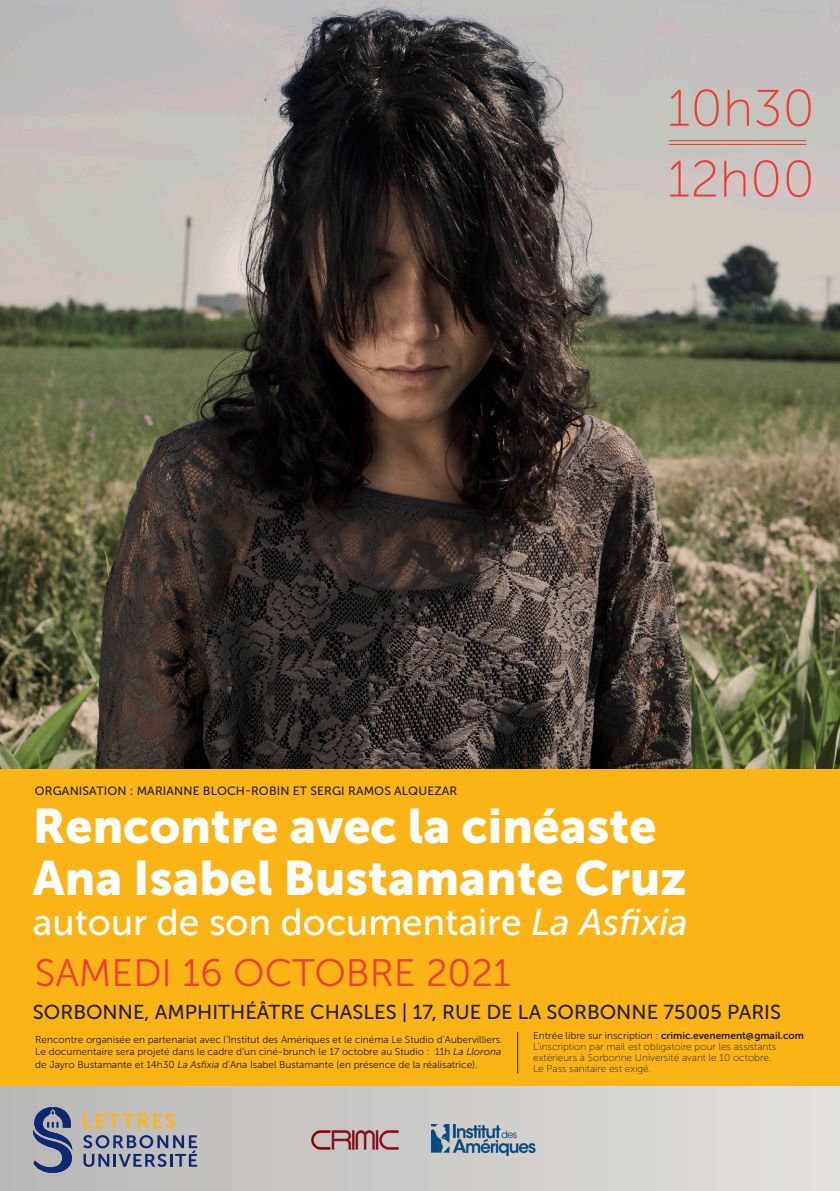
<style>
.page{position:relative;width:840px;height:1191px;background:#fff}
.page>*{position:absolute;margin:0;border:0;box-sizing:border-box;transform-origin:0 0}
.t1{font:51.2px/70.8px "Museo Sans 100";letter-spacing:.01em;color:#ee3e35}
.t2{font:48.2px/51.2px "Museo Sans 900";color:#fff}
.t3{font:38.2px "Museo Sans 300";color:#ee3e35}
.t4{font:37.2px "Museo Sans 500";color:#fff}
.t5{font:20px "Museo Sans 500";color:#231f20}
.t6{font:12px "Museo Sans 500";letter-spacing:.01em;color:#231f20}
.t7{font:10px/12px "Museo Sans 300";color:#231f20}
.t8{font:10px/11px "Museo Sans 100";color:#231f20}
.s1{font-style:italic}
.s2{font-family:"Museo Sans 300"}
.s3{font-family:"Museo Sans 700"}
</style>
<div class="page">
<img style="left:0;top:0;width:839px;height:769px">
<div style="left:0;top:1085px;width:839px;height:106px;background:linear-gradient(to right,#b8b7b5,#e2e0dc)"></div>
<svg style="left:84px;top:1113px;width:91px;height:15px"></svg>
<svg style="left:33px;top:1107px;width:40px;height:65px;background:#697596"></svg>
<svg style="left:83px;top:1135px;width:114px;height:32px;background:#838ca2"></svg>
<div style="left:0;top:769px;width:839px;height:316px;background:#fbb416"></div>
<img style="left:304px;top:1124px;width:103px;height:32px">
<img style="left:432px;top:1124px;width:103px;height:31px">
<hr style="left:668px;top:140px;width:137px;height:1px;background:#ee3e35">
<hr style="left:668px;top:144px;width:137px;height:1px;background:#ee3e35">
<hr style="left:517px;top:1031px;width:1px;height:42px;background:#231f20">
<p class="t1" style="left:667px;top:73px;width:149px">10h30<br>12h00</p>
<p class="t6" style="left:35px;top:784px;width:424px">ORGANISATION : MARIANNE BLOCH-ROBIN ET SERGI RAMOS ALQUEZAR</p>
<p class="t2" style="left:33px;top:800px;width:654px">Rencontre avec la cinéaste<br>Ana Isabel Bustamante Cruz</p>
<p class="t4" style="left:33px;top:901px;width:656px">autour de son documentaire <span class="s1">La Asfixia</span></p>
<p class="t3" style="left:35px;top:952px;width:477px">SAMEDI 16 OCTOBRE 2021</p>
<p class="t5" style="left:33px;top:1000px;width:749px">SORBONNE, AMPHITHÉÂTRE CHASLES | 17, RUE DE LA SORBONNE 75005 PARIS</p>
<p class="t7" style="left:35px;top:1034px;width:468px">Rencontre organisée en partenariat avec l’Institut des Amériques et le cinéma Le Studio d’Aubervilliers.<br>Le documentaire sera projeté dans le cadre d’un ciné-brunch le 17 octobre au Studio : 11h <span class="s1">La Llorona </span>de Jayro Bustamante et 14h30 <span class="s1">La Asfixia</span> d’Ana Isabel Bustamante (en présence de la réalisatrice).</p>
<p class="t8" style="left:533px;top:1030px;width:272px"><span class="s2">Entrée libre sur inscription :</span> <span class="s3">crimic.evenement@gmail.com </span>L’inscription par mail est obligatoire pour les assistants extérieurs à Sorbonne Université avant le 10 octobre.<br>Le Pass sanitaire est exigé.</p>
</div>
